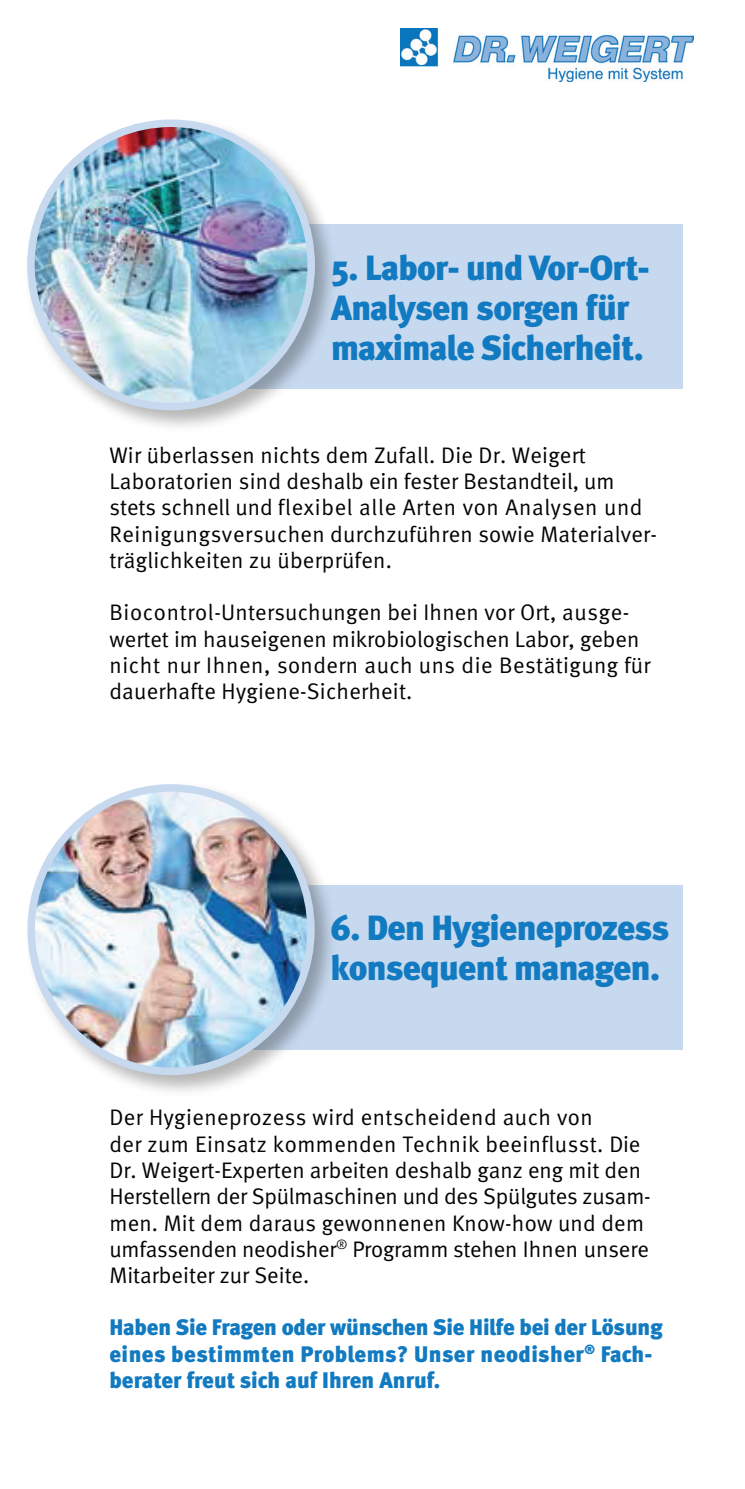
<style>
.page{position:relative;width:745px;height:1489px;background:#fff}
.page>*{position:absolute;margin:0;border:0;box-sizing:border-box;transform-origin:0 0}
.t1{font:900 35px/40px "Meta";letter-spacing:-.02em;color:#127ac0}
.t2{font:22.5px/26.2px "Meta Normal LF";letter-spacing:.01em;color:#040503}
.t3{font:22.5px/26.2px "Meta Black LF";color:#127ac0}
</style>
<div class="page">
<div style="left:217px;top:224px;width:465px;height:165px;background:#c7d9ef"></div>
<div style="left:217px;top:884px;width:465px;height:165px;background:#c7d9ef"></div>
<div style="left:23px;top:116px;width:315px;height:317px;background:#040503;opacity:.3"></div>
<img style="left:31px;top:123px;width:280px;height:283px">
<div style="left:27px;top:119px;width:288px;height:291px;border:8px solid #c7d9ef;border-radius:50%"></div>
<div style="left:24px;top:780px;width:314px;height:318px;background:#040503;opacity:.3"></div>
<img style="left:31px;top:788px;width:280px;height:283px">
<div style="left:27px;top:784px;width:287px;height:291px;border:8px solid #c7d9ef;border-radius:50%"></div>
<img style="left:400px;top:28px;width:293px;height:53px">
<h1 class="t1" style="left:331px;top:247px;width:320px">5. Labor- und Vor-Ort-<br>Analysen sorgen für maximale Sicherheit.</h1>
<p class="t2" style="left:109px;top:441px;width:549px">Wir überlassen nichts dem Zufall. Die Dr. Weigert Laboratorien sind deshalb ein fester Bestandteil, um stets schnell und flexibel alle Arten von Analysen und Reinigungsversuchen durchzuführen sowie Materialver&shy;träglichkeiten zu überprüfen.</p>
<p class="t2" style="left:109px;top:599px;width:542px">Biocontrol-Untersuchungen bei Ihnen vor Ort, ausge&shy;wertet im hauseigenen mikrobiologischen Labor, geben nicht nur Ihnen, sondern auch uns die Bestätigung für dauerhafte Hygiene-Sicherheit.</p>
<h1 class="t1" style="left:330px;top:907px;width:340px">6. Den Hygieneprozess konsequent managen.</h1>
<p class="t2" style="left:109px;top:1104px;width:542px">Der Hygieneprozess wird entscheidend auch von<br>der zum Einsatz kommenden Technik beeinflusst. Die Dr. Weigert-Experten arbeiten deshalb ganz eng mit den Herstellern der Spülmaschinen und des Spülgutes zusam&shy;men. Mit dem daraus gewonnenen Know-how und dem umfassenden neodisher<sup>®</sup> Programm stehen Ihnen unsere Mitarbeiter zur Seite.</p>
<p class="t3" style="left:109px;top:1314px;width:554px">Haben Sie Fragen oder wünschen Sie Hilfe bei der Lösung eines bestimmten Problems? Unser neodisher<sup>®</sup> Fach&shy;berater freut sich auf Ihren Anruf.</p>
</div>
